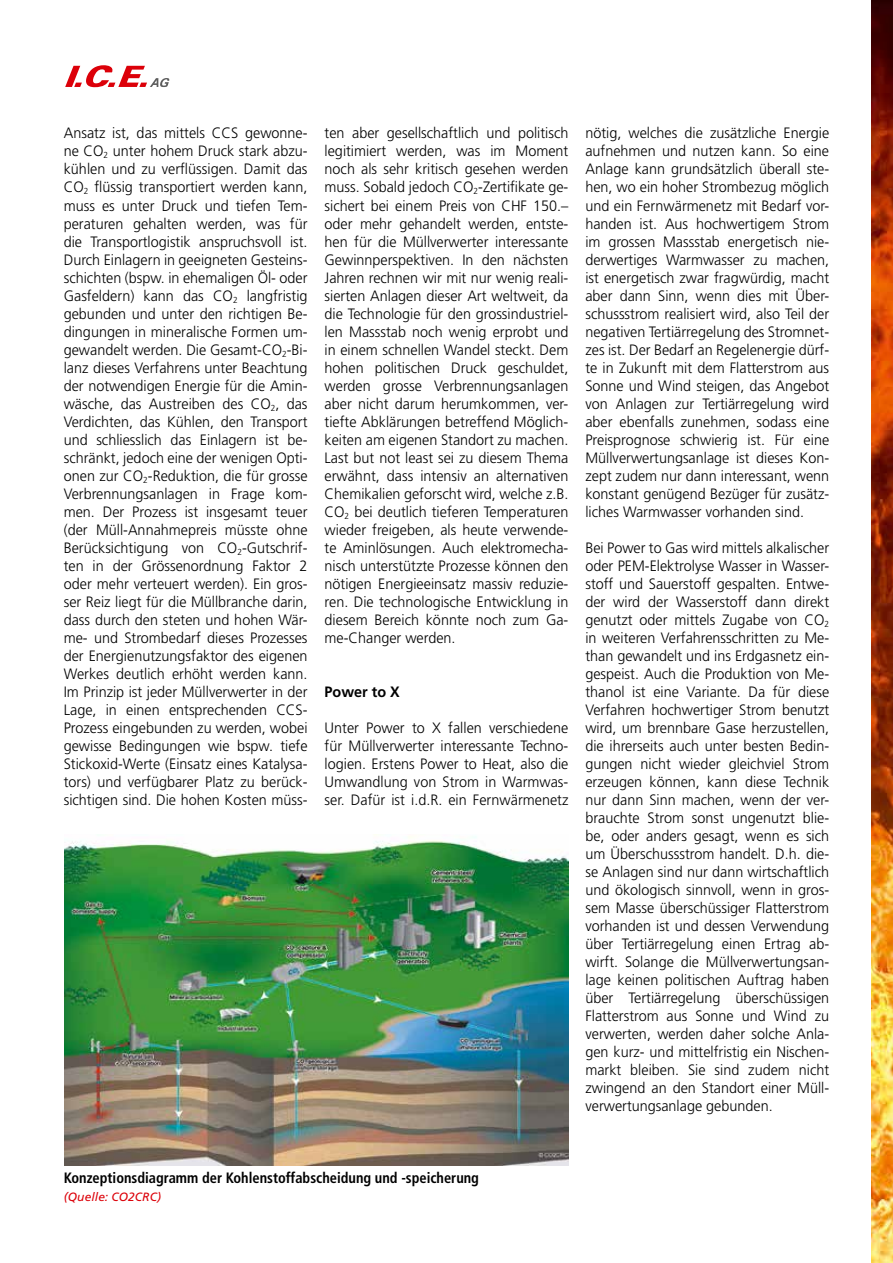
<style>
.page{position:relative;width:893px;height:1263px;background:#fff}
.page>*{position:absolute;margin:0;border:0;box-sizing:border-box;transform-origin:0 0}
.t1{font:300 15px/18px "Frutiger LT Std";color:#000;text-align:justify;scale:.96 1}
.t2{font:700 condensed 15px "Frutiger LT Std";color:#000;scale:.96 1}
.t3{font:700 15px "Frutiger LT Std";color:#000;scale:.96 1}
.t4{font:italic 12px "Frutiger LT Std";letter-spacing:.01em;color:#dc0009}
</style>
<div class="page">
<img style="left:872px;top:0;width:8px;height:1263px">
<img style="left:880px;top:0;width:13px;height:1263px">
<svg style="left:65px;top:65px;width:105px;height:22px"></svg>
<img style="left:64px;top:834px;width:505px;height:331px">
<p class="t1" style="left:64px;top:125px;width:255px">Ansatz ist, das mittels CCS gewonne&shy;ne CO<sub>2</sub> unter hohem Druck stark abzu&shy;kühlen und zu verflüssigen. Damit das CO<sub>2</sub> flüssig transportiert werden kann, muss es unter Druck und tiefen Tem&shy;peraturen gehalten werden, was für die Transportlogistik anspruchsvoll ist.<br>Durch Einlagern in geeigneten Gesteins&shy;schichten (bspw. in ehemaligen Öl- oder Gasfeldern) kann das CO<sub>2</sub> langfristig gebunden und unter den richtigen Be&shy;dingungen in mineralische Formen um&shy;gewandelt werden. Die Gesamt-CO<sub>2</sub>-Bi&shy;lanz dieses Verfahrens unter Beachtung der notwendigen Energie für die Amin&shy;wäsche, das Austreiben des CO<sub>2</sub>, das Verdichten, das Kühlen, den Transport und schliesslich das Einlagern ist be&shy;schränkt, jedoch eine der wenigen Opti&shy;onen zur CO<sub>2</sub>-Reduktion, die für grosse Verbrennungsanlagen in Frage kom&shy;men. Der Prozess ist insgesamt teuer (der Müll-Annahmepreis müsste ohne Berücksichtigung von CO<sub>2</sub>-Gutschrif&shy;ten in der Grössenordnung Faktor 2 oder mehr verteuert werden). Ein gros&shy;ser Reiz liegt für die Müllbranche darin, dass durch den steten und hohen Wär&shy;me- und Strombedarf dieses Prozesses der Energienutzungsfaktor des eigenen Werkes deutlich erhöht werden kann.<br>Im Prinzip ist jeder Müllverwerter in der Lage, in einen entsprechenden CCS-Prozess eingebunden zu werden, wobei gewisse Bedingungen wie bspw. tiefe Stickoxid-Werte (Einsatz eines Katalysa&shy;tors) und verfügbarer Platz zu berück&shy;sichtigen sind. Die hohen Kosten müss-</p>
<p class="t1" style="left:325px;top:125px;width:255px">ten aber gesellschaftlich und politisch legitimiert werden, was im Moment noch als sehr kritisch gesehen werden muss. Sobald jedoch CO<sub>2</sub>-Zertifikate ge&shy;sichert bei einem Preis von CHF 150.– oder mehr gehandelt werden, entste&shy;hen für die Müllverwerter interessante Gewinnperspektiven. In den nächsten Jahren rechnen wir mit nur wenig reali&shy;sierten Anlagen dieser Art weltweit, da die Technologie für den grossindustriel&shy;len Massstab noch wenig erprobt und in einem schnellen Wandel steckt. Dem hohen politischen Druck geschuldet, werden grosse Verbrennungsanlagen aber nicht darum herumkommen, ver&shy;tiefte Abklärungen betreffend Möglich&shy;keiten am eigenen Standort zu machen.<br>Last but not least sei zu diesem Thema erwähnt, dass intensiv an alternativen Chemikalien geforscht wird, welche z.B.<br>CO<sub>2</sub> bei deutlich tieferen Temperaturen wieder freigeben, als heute verwende&shy;te Aminlösungen. Auch elektromecha&shy;nisch unterstützte Prozesse können den nötigen Energieeinsatz massiv reduzie&shy;ren. Die technologische Entwicklung in diesem Bereich könnte noch zum Ga&shy;me-Changer werden.</p>
<p class="t3" style="left:325px;top:682px;width:80px">Power to X</p>
<p class="t1" style="left:325px;top:719px;width:255px">Unter Power to X fallen verschiedene für Müllverwerter interessante Techno&shy;logien. Erstens Power to Heat, also die Umwandlung von Strom in Warmwas&shy;ser. Dafür ist i.d.R. ein Fernwärmenetz</p>
<p class="t1" style="left:585px;top:125px;width:255px">nötig, welches die zusätzliche Energie aufnehmen und nutzen kann. So eine Anlage kann grundsätzlich überall ste&shy;hen, wo ein hoher Strombezug möglich und ein Fernwärmenetz mit Bedarf vor&shy;handen ist. Aus hochwertigem Strom im grossen Massstab energetisch nie&shy;derwertiges Warmwasser zu machen, ist energetisch zwar fragwürdig, macht aber dann Sinn, wenn dies mit Über&shy;schussstrom realisiert wird, also Teil der negativen Tertiärregelung des Stromnet&shy;zes ist. Der Bedarf an Regelenergie dürf&shy;te in Zukunft mit dem Flatterstrom aus Sonne und Wind steigen, das Angebot von Anlagen zur Tertiärregelung wird aber ebenfalls zunehmen, sodass eine Preisprognose schwierig ist. Für eine Müllverwertungsanlage ist dieses Kon&shy;zept zudem nur dann interessant, wenn konstant genügend Bezüger für zusätz&shy;liches Warmwasser vorhanden sind.</p>
<p class="t1" style="left:585px;top:539px;width:255px">Bei Power to Gas wird mittels alkalischer oder PEM-Elektrolyse Wasser in Wasser&shy;stoff und Sauerstoff gespalten. Entwe&shy;der wird der Wasserstoff dann direkt genutzt oder mittels Zugabe von CO<sub>2 </sub>in weiteren Verfahrensschritten zu Me&shy;than gewandelt und ins Erdgasnetz ein&shy;gespeist. Auch die Produktion von Me&shy;thanol ist eine Variante. Da für diese Verfahren hochwertiger Strom benutzt wird, um brennbare Gase herzustellen, die ihrerseits auch unter besten Bedin&shy;gungen nicht wieder gleichviel Strom erzeugen können, kann diese Technik nur dann Sinn machen, wenn der ver&shy;brauchte Strom sonst ungenutzt blie&shy;be, oder anders gesagt, wenn es sich um Überschussstrom handelt. D.h. die&shy;se Anlagen sind nur dann wirtschaftlich und ökologisch sinnvoll, wenn in gros&shy;sem Masse überschüssiger Flatterstrom vorhanden ist und dessen Verwendung über Tertiärregelung einen Ertrag ab&shy;wirft. Solange die Müllverwertungsan&shy;lage keinen politischen Auftrag haben über Tertiärregelung überschüssigen Flatterstrom aus Sonne und Wind zu verwerten, werden daher solche Anla&shy;gen kurz- und mittelfristig ein Nischen&shy;markt bleiben. Sie sind zudem nicht zwingend an den Standort einer Müll&shy;verwertungsanlage gebunden.</p>
<p class="t2" style="left:64px;top:1168px;width:434px">Konzeptionsdiagramm der Kohlenstoffabscheidung und -speicherung</p>
<p class="t4" style="left:64px;top:1189px;width:99px">(Quelle: CO2CRC)</p>
</div>
